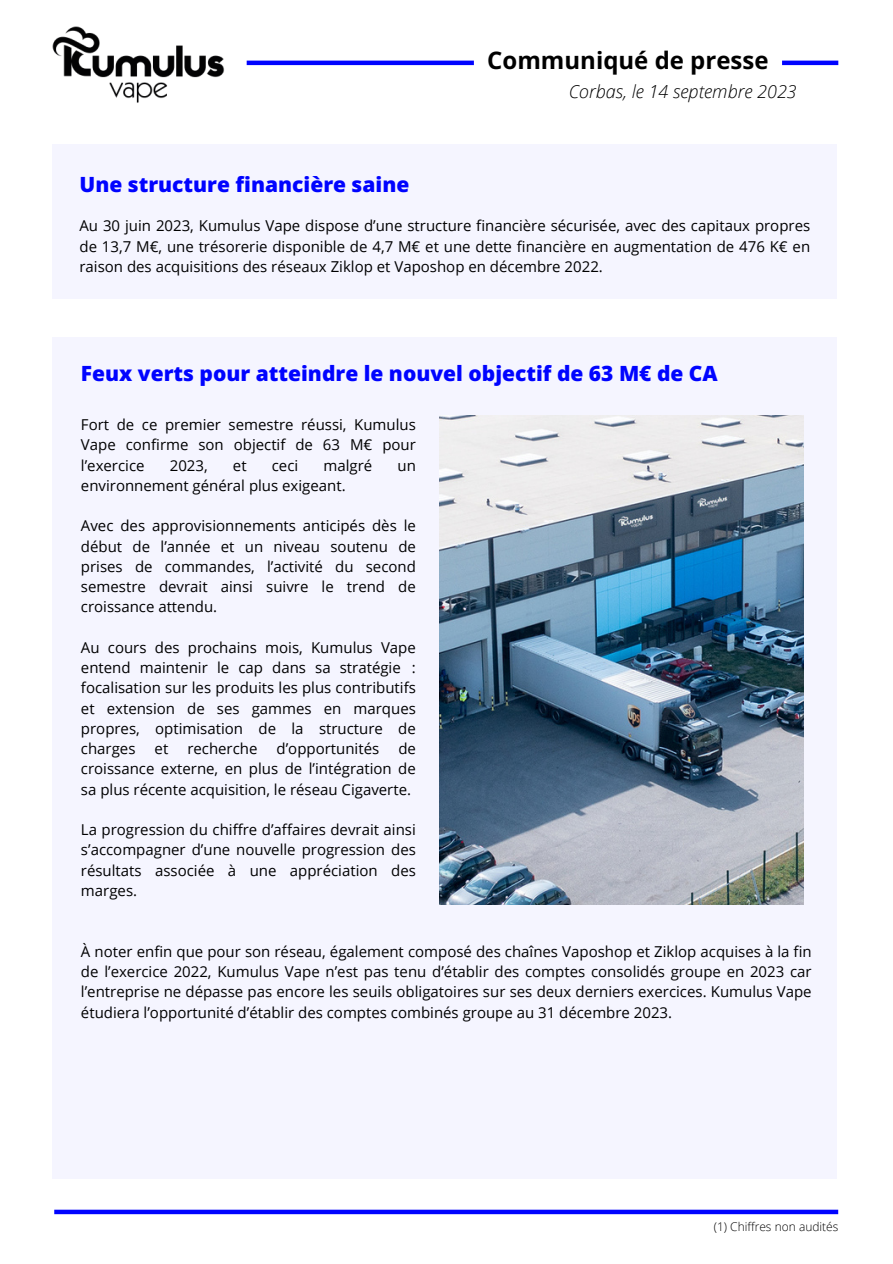
<style>
.page{position:relative;width:893px;height:1264px;background:#fff}
.page>*{position:absolute;margin:0;border:0;box-sizing:border-box;transform-origin:0 0}
.t1{font:700 24px "Open Sans";color:#000}
.t2{font:800 21px "Open Sans";color:#0003ff}
.t3{font:italic 300 18px "Open Sans";color:#000}
.t4{font:15px/20.2px "Open Sans";color:#000;text-align:justify}
.t5{font:300 12px "Open Sans";color:#000}
</style>
<div class="page">
<hr style="left:782px;top:61px;width:56px;height:4px;background:#0003ff">
<hr style="left:247px;top:61px;width:227px;height:4px;background:#0003ff">
<div style="left:54px;top:1209px;width:784px;height:5px;background:#0003ff"></div>
<img style="left:52px;top:26px;width:173px;height:77px">
<div style="left:53px;top:144px;width:783px;height:154px;background:#f5f5ff"></div>
<div style="left:53px;top:337px;width:783px;height:841px;background:#f5f5ff"></div>
<img style="left:439px;top:416px;width:364px;height:488px">
<h2 class="t2" style="left:79px;top:170px;width:331px">Une structure financière saine</h2>
<h1 class="t1" style="left:487px;top:44px;width:283px">Communiqué de presse</h1>
<p class="t3" style="left:569px;top:79px;width:229px">Corbas, le 14 septembre 2023</p>
<p class="t4" style="left:79px;top:215px;width:732px">Au 30 juin 2023, Kumulus Vape dispose d’une structure financière sécurisée, avec des capitaux propres de 13,7 M€, une trésorerie disponible de 4,7 M€ et une dette financière en augmentation de 476 K€ en raison des acquisitions des réseaux Ziklop et Vaposhop en décembre 2022.</p>
<h2 class="t2" style="left:81px;top:359px;width:638px">Feux verts pour atteindre le nouvel objectif de 63 M€ de CA</h2>
<p class="t4" style="left:81px;top:414px;width:336px">Fort de ce premier semestre réussi, Kumulus Vape confirme son objectif de 63 M€ pour l’exercice</p>
<p class="t4" style="left:170px;top:454px;width:39px">2023,</p>
<p class="t4" style="left:233px;top:454px;width:15px">et</p>
<p class="t4" style="left:272px;top:454px;width:28px">ceci</p>
<p class="t4" style="left:323px;top:454px;width:50px">malgré</p>
<p class="t4" style="left:397px;top:454px;width:20px">un</p>
<p class="t4" style="left:81px;top:475px;width:266px">environnement général plus exigeant.</p>
<p class="t4" style="left:81px;top:515px;width:336px">Avec des approvisionnements anticipés dès le début de l’année et un niveau soutenu de prises de commandes, l’activité du second semestre devrait ainsi suivre le trend de croissance attendu.</p>
<p class="t4" style="left:81px;top:637px;width:336px">Au cours des prochains mois, Kumulus Vape entend maintenir le cap dans sa stratégie : focalisation sur les produits les plus contributifs et extension de ses gammes en marques propres, optimisation de la structure de charges</p>
<p class="t4" style="left:155px;top:738px;width:15px">et</p>
<p class="t4" style="left:187px;top:738px;width:72px">recherche</p>
<p class="t4" style="left:276px;top:738px;width:104px">d’opportunités</p>
<p class="t4" style="left:81px;top:738px;width:336px;text-indent:317px">de croissance externe, en plus de l’intégration de sa plus récente acquisition, le réseau Cigaverte.</p>
<p class="t4" style="left:81px;top:819px;width:336px">La progression du chiffre d’affaires devrait ainsi s’accompagner d’une nouvelle progression des résultats associée à une appréciation des marges.</p>
<p class="t4" style="left:81px;top:940px;width:732px">À noter enfin que pour son réseau, également composé des chaînes Vaposhop et Ziklop acquises à la fin de l’exercice 2022, Kumulus Vape n’est pas tenu d’établir des comptes consolidés groupe en 2023 car l’entreprise ne dépasse pas encore les seuils obligatoires sur ses deux derniers exercices. Kumulus Vape étudiera l’opportunité d’établir des comptes combinés groupe au 31 décembre 2023.</p>
<p class="t5" style="left:713px;top:1218px;width:126px">(1) Chiffres non audités</p>
</div>
